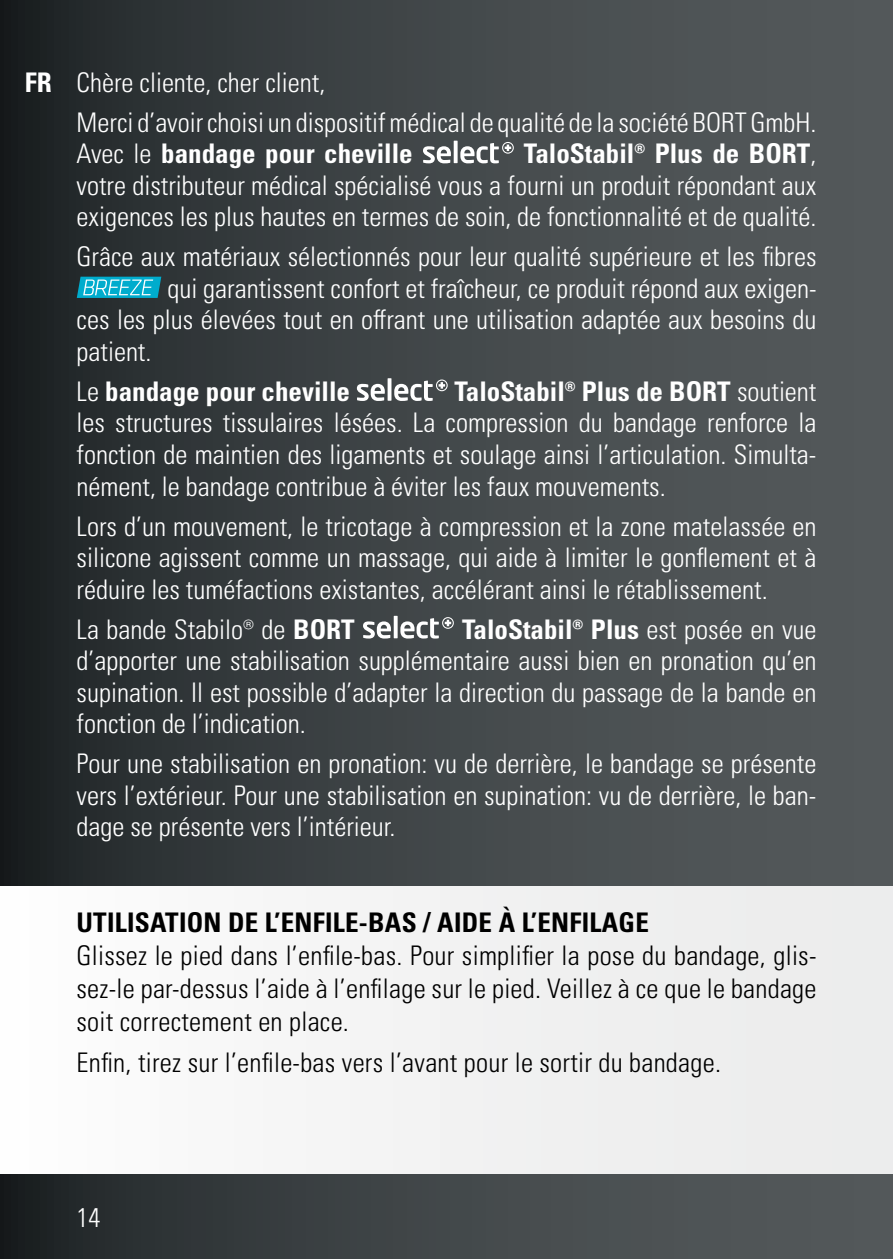
<style>
.page{position:relative;width:893px;height:1259px;background:#fff}
.page>*{position:absolute;margin:0;border:0;box-sizing:border-box;transform-origin:0 0}
.t1{font:300 condensed 27px/31.5px "Univers LT Pro";color:#fff;text-align:justify}
.t2{font:300 condensed 27px/33px "Univers LT Pro";letter-spacing:.01em;color:#000;text-align:justify}
.t3{font:700 condensed 27px "Univers LT Pro";color:#fff}
.t4{font:700 condensed 27px "Univers LT Pro";letter-spacing:.01em;color:#000}
.s1{font-weight:300}
.s2{font-weight:700}
</style>
<div class="page">
<div style="left:0;top:0;width:893px;height:1259px;background:linear-gradient(to right,#23282b,#5b6062)"></div>
<div style="left:0;top:887px;width:893px;height:287px;background:#f2f2f2"></div>
<div style="left:502px;top:142px;width:12px;height:12px;border:1px solid #fff;border-radius:50%"></div>
<svg style="left:505px;top:144px;width:6px;height:7px"></svg>
<svg style="left:423px;top:146px;width:28px;height:17px"></svg>
<svg style="left:454px;top:141px;width:4px;height:22px"></svg>
<svg style="left:460px;top:143px;width:39px;height:20px"></svg>
<svg style="left:77px;top:277px;width:84px;height:21px;background:#2eb5cf"></svg>
<div style="left:436px;top:379px;width:12px;height:12px;border:1px solid #fff;border-radius:50%"></div>
<svg style="left:439px;top:382px;width:6px;height:7px"></svg>
<svg style="left:357px;top:384px;width:28px;height:17px"></svg>
<hr style="left:388px;top:378px;width:3px;height:23px;background:#fff">
<svg style="left:394px;top:380px;width:39px;height:21px"></svg>
<div style="left:442px;top:617px;width:12px;height:12px;border:1px solid #fff;border-radius:50%"></div>
<svg style="left:445px;top:620px;width:6px;height:6px"></svg>
<svg style="left:363px;top:621px;width:28px;height:17px"></svg>
<svg style="left:394px;top:616px;width:4px;height:22px"></svg>
<svg style="left:400px;top:618px;width:39px;height:20px"></svg>
<p class="t3" style="left:25px;top:66px;width:28px">FR</p>
<p class="t1" style="left:77px;top:61px;width:741px;line-height:39.9px">Chère cliente, cher client,<br>Merci d’avoir choisi un dispositif médical de qualité de la société BORT GmbH.</p>
<p class="t3" style="left:77px;top:137px;width:338px"><span class="s1">Avec le</span> bandage pour cheville</p>
<p class="t1" style="left:77px;top:137px;width:741px;text-indent:447px"><span class="s2">TaloStabil® Plus de BORT</span>, votre distributeur médical spécialisé vous a fourni un produit répondant aux exigences les plus hautes en termes de soin, de fonctionnalité et de qualité.</p>
<p class="t1" style="left:77px;top:240px;width:741px">Grâce aux matériaux sélectionnés pour leur qualité supérieure et les fibres</p>
<p class="t1" style="left:167px;top:271px;width:651px">qui garantissent confort et fraîcheur, ce produit répond aux exigen-</p>
<p class="t1" style="left:77px;top:303px;width:741px">ces les plus élevées tout en offrant une utilisation adaptée aux besoins du</p>
<p class="t1" style="left:77px;top:334px;width:76px">patient.</p>
<p class="t3" style="left:77px;top:375px;width:275px"><span class="s1">Le</span> bandage pour cheville</p>
<p class="t1" style="left:77px;top:374px;width:741px;text-indent:378px"><span class="s2">TaloStabil® Plus de BORT</span> soutient les structures tissulaires lésées. La compression du bandage renforce la fonction de maintien des ligaments et soulage ainsi l’articulation. Simulta&shy;nément, le bandage contribue à éviter les faux mouvements.</p>
<p class="t1" style="left:77px;top:509px;width:741px">Lors d’un mouvement, le tricotage à compression et la zone matelassée en silicone agissent comme un massage, qui aide à limiter le gonflement et à réduire les tuméfactions existantes, accélérant ainsi le rétablissement.</p>
<p class="t1" style="left:77px;top:612px;width:280px">La bande Stabilo® de <span class="s2">BORT</span></p>
<p class="t1" style="left:77px;top:612px;width:741px;text-indent:385px"><span class="s2">TaloStabil® Plus</span> est posée en vue d’apporter une stabilisation supplémentaire aussi bien en pronation qu’en supination. Il est possible d’adapter la direction du passage de la bande en fonction de l’indication.</p>
<p class="t1" style="left:77px;top:746px;width:741px">Pour une stabilisation en pronation: vu de derrière, le bandage se présente vers l’extérieur. Pour une stabilisation en supination: vu de derrière, le ban&shy;dage se présente vers l’intérieur.</p>
<p class="t4" style="left:77px;top:905px;width:574px">UTILISATION DE L’ENFILE-BAS / AIDE À L’ENFILAGE</p>
<p class="t2" style="left:77px;top:937px;width:741px">Glissez le pied dans l’enfile-bas. Pour simplifier la pose du bandage, glis&shy;sez-le par-dessus l’aide à l’enfilage sur le pied. Veillez à ce que le bandage soit correctement en place.</p>
<p class="t2" style="left:77px;top:1044px;width:646px">Enfin, tirez sur l’enfile-bas vers l’avant pour le sortir du bandage.</p>
<p class="t1" style="left:77px;top:1200px;width:25px">14</p>
</div>
